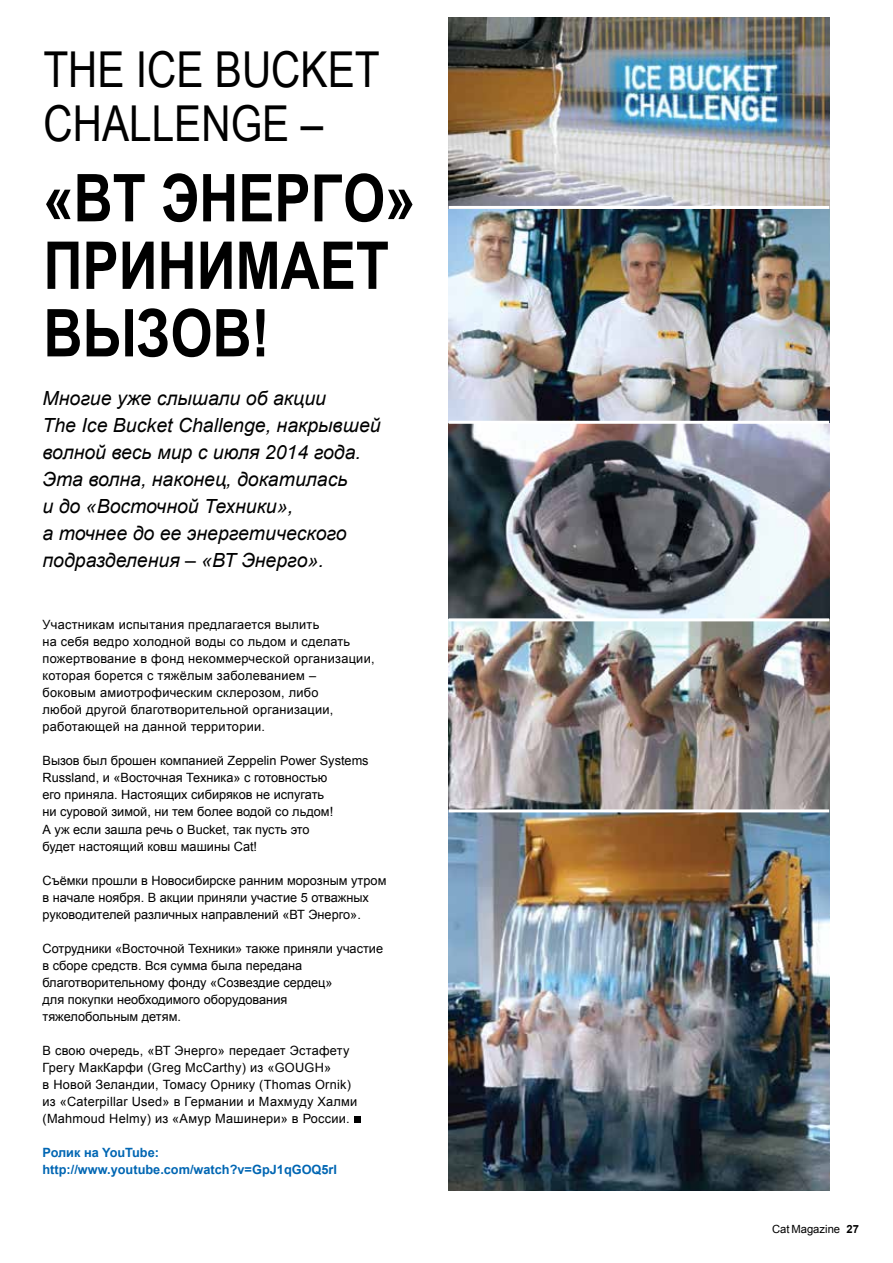
<style>
.page{position:relative;width:893px;height:1263px;background:#fff}
.page>*{position:absolute;margin:0;border:0;box-sizing:border-box;transform-origin:0 0}
.t1{font:700 66px/67.5px "Arial Narrow";color:#000}
.t2{font:49.5px/54px "Arial Narrow";color:#000}
.t3{font:italic 19.5px/27px "Arial";color:#000}
.t4{font:12.75px/17px "Arial";color:#000}
.t5{font:12.75px/17px "Arial";letter-spacing:.02em;color:#000}
.t6{font:700 12.75px/17px "Arial";color:#0066b3}
.t7{font:11.25px "Arial";color:#000}
.s1{font-weight:700}
</style>
<div class="page">
<div style="left:354px;top:1116px;width:6px;height:7px;background:#000"></div>
<img style="left:449px;top:17px;width:380px;height:1174px">
<hr style="left:449px;top:206px;width:380px;height:3px;background:#fff">
<hr style="left:449px;top:421px;width:380px;height:3px;background:#fff">
<hr style="left:449px;top:618px;width:380px;height:3px;background:#fff">
<hr style="left:449px;top:809px;width:380px;height:3px;background:#fff">
<h2 class="t2" style="left:43px;top:41px;width:336px">THE ICE BUCKET<br>CHALLENGE –</h2>
<h1 class="t1" style="left:43px;top:161px;width:373px">«ВТ Энерго» принимает вызов!</h1>
<h3 class="t3" style="left:43px;top:385px;width:340px">Многие уже слышали об акции<br>The Ice Bucket Challenge, накрывшей волной весь мир с июля 2014 года.<br>Эта волна, наконец, докатилась<br>и до «Восточной Техники»,<br>а точнее до ее энергетического подразделения – «ВТ Энерго».</h3>
<p class="t5" style="left:43px;top:616px;width:334px">Участникам испытания предлагается вылить<br>на себя ведро холодной воды со льдом и сделать пожертвование в фонд некоммерческой организации, которая борется с тяжёлым заболеванием –<br>боковым амиотрофическим склерозом, либо<br>любой другой благотворительной организации, работающей на данной территории.</p>
<p class="t4" style="left:43px;top:753px;width:328px">Вызов был брошен компанией Zeppelin Power Systems Russland, и «Восточная Техника» с готовностью<br>его приняла. Настоящих сибиряков не испугать<br>ни суровой зимой, ни тем более водой со льдом!<br>А уж если зашла речь о Bucket, так пусть это<br>будет настоящий ковш машины Cat!</p>
<p class="t4" style="left:43px;top:872px;width:345px">Съёмки прошли в Новосибирске ранним морозным утром в начале ноября. В акции приняли участие 5 отважных руководителей различных направлений «ВТ Энерго».</p>
<p class="t4" style="left:43px;top:940px;width:342px">Сотрудники «Восточной Техники» также приняли участие в сборе средств. Вся сумма была передана благотворительному фонду «Созвездие сердец»<br>для покупки необходимого оборудования тяжелобольным детям.</p>
<p class="t5" style="left:43px;top:1042px;width:316px">В свою очередь, «ВТ Энерго» передает Эстафету Грегу МакКарфи (Greg McCarthy) из «GOUGH»<br>в Новой Зеландии, Томасу Орнику (Thomas Ornik) из «Caterpillar Used» в Германии и Махмуду Халми (Mahmoud Helmy) из «Амур Машинери» в России.</p>
<p class="t6" style="left:43px;top:1144px;width:296px">Ролик на YouTube: http://www.youtube.com/watch?v=GpJ1qGOQ5rI</p>
<p class="t7" style="left:772px;top:1222px;width:88px">Cat Magazine <span class="s1">27</span></p>
</div>
